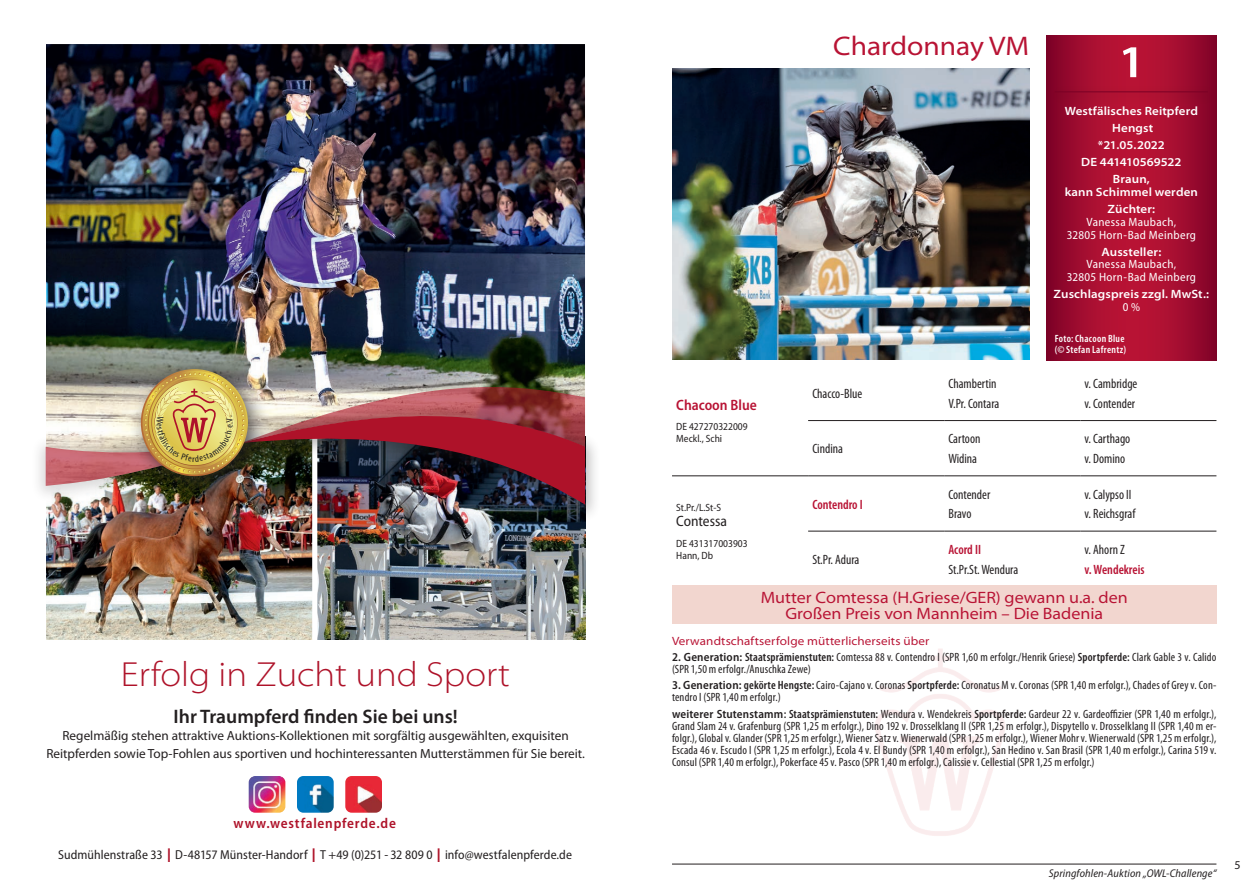
<style>
.page{position:relative;width:1259px;height:893px;background:#fff}
.page>*{position:absolute;margin:0;border:0;box-sizing:border-box;transform-origin:0 0}
.t1{font:600 45.9px "Myriad Pro";color:#fff;scale:1.11 1}
.t2{font:300 semi-expanded 34.95px "Myriad Pro";color:#ae1229}
.t3{font:semi-expanded 27px "Myriad Pro";color:#b81334}
.t4{font:600 19.5px "Myriad Pro";color:#231f20}
.t5{font:semi-expanded 16.5px/16.5px "Myriad Pro";color:#b81334;text-align:center}
.t6{font:600 semi-condensed 15px "Myriad Pro";color:#b81334}
.t7{font:semi-condensed 15px "Myriad Pro";color:#231f20}
.t8{font:600 semi-condensed 14.4px "Myriad Pro";letter-spacing:.055em;color:#ae1229}
.t9{font:condensed 13.5px/19.8px "Myriad Pro";color:#231f20}
.t10{font:600 condensed 13.5px "Myriad Pro";color:#b81334}
.t11{font:13.2px/17.7px "Myriad Pro";color:#231f20;text-align:center}
.t12{font:semi-condensed 13.05px "Myriad Pro";letter-spacing:.005em;color:#231f20}
.t13{font:condensed 12px/12px "Myriad Pro";letter-spacing:.01em;color:#231f20}
.t14{font:600 semi-expanded 12px/17px "Myriad Pro";letter-spacing:.01em;color:#fff;text-align:center}
.t15{font:semi-condensed 12px/12.8px "Myriad Pro";letter-spacing:.03em;color:#fff;text-align:center}
.t16{font:semi-expanded 12px "Myriad Pro";letter-spacing:.01em;color:#b81334}
.t17{font:12px "Myriad Pro";color:#231f20}
.t18{font:italic semi-condensed 11.25px "Myriad Pro";letter-spacing:.01em;color:#231f20}
.t19{font:semi-condensed 10.5px/12px "Myriad Pro";color:#231f20}
.t20{font:600 condensed 10.5px/10.5px "Myriad Pro";letter-spacing:.025em;color:#fff}
.s1{font-size:20.25px;color:#ae1229}
.s2{font-weight:600;font-stretch:semi-condensed}
.s3{font-weight:600}
</style>
<div class="page">
<hr style="left:672px;top:864px;width:544px;height:1px;background:#231f20">
<img style="left:46px;top:504px;width:266px;height:135px">
<img style="left:317px;top:522px;width:268px;height:117px">
<img style="left:46px;top:44px;width:539px;height:328px">
<div style="left:225px;top:403px;width:375px;height:119px;background:#231f20;opacity:.29"></div>
<img style="left:249px;top:776px;width:36px;height:37px">
<img style="left:297px;top:776px;width:37px;height:37px">
<img style="left:345px;top:776px;width:37px;height:37px">
<div style="left:30px;top:431px;width:224px;height:73px;background:#231f20;opacity:.29"></div>
<div style="left:129px;top:357px;width:142px;height:142px;background:#231f20;opacity:.75"></div>
<img style="left:672px;top:68px;width:357px;height:292px">
<svg style="left:1046px;top:35px;width:170px;height:325px;background:#a20c2f"></svg>
<div style="left:1050px;top:86px;width:168px;height:18px;background:#231f20;opacity:.4"></div>
<hr style="left:1054px;top:91px;width:154px;height:1px;background:#7a0125">
<hr style="left:808px;top:420px;width:136px;height:1px;background:#231f20">
<hr style="left:944px;top:420px;width:136px;height:1px;background:#231f20">
<hr style="left:1080px;top:420px;width:136px;height:1px;background:#231f20">
<hr style="left:672px;top:476px;width:136px;height:1px;background:#231f20">
<hr style="left:808px;top:476px;width:136px;height:1px;background:#231f20">
<hr style="left:944px;top:476px;width:136px;height:1px;background:#231f20">
<hr style="left:1080px;top:476px;width:136px;height:1px;background:#231f20">
<hr style="left:808px;top:531px;width:136px;height:1px;background:#231f20">
<hr style="left:944px;top:531px;width:136px;height:1px;background:#231f20">
<hr style="left:1080px;top:531px;width:136px;height:1px;background:#231f20">
<div style="left:672px;top:585px;width:544px;height:39px;background:#f2d6cf"></div>
<img style="left:46px;top:372px;width:539px;height:132px">
<h2 class="t2" style="left:121px;top:653px;width:390px">Erfolg in Zucht und Sport</h2>
<h3 class="t4" style="left:173px;top:704px;width:286px">Ihr Traumpferd finden Sie bei uns!</h3>
<p class="t11" style="left:46px;top:727px;width:540px">Regelmäßig stehen attraktive Auktions-Kollektionen mit sorgfältig ausgewählten, exquisiten<br>Reitpferden sowie Top-Fohlen aus sportiven und hochinteressanten Mutterstämmen für Sie bereit.</p>
<p class="t8" style="left:234px;top:814px;width:164px">www.westfalenpferde.de</p>
<p class="t12" style="left:58px;top:847px;width:515px">Sudmühlenstraße 33 <span class="s1">I</span> D-48157 Münster-Handorf <span class="s1">I</span> T +49 (0)251 - 32 809 0 <span class="s1">I</span> info@westfalenpferde.de</p>
<p class="t6" style="left:676px;top:395px;width:82px">Chacoon Blue</p>
<p class="t19" style="left:676px;top:421px;width:73px">DE 427270322009<br>Meckl., Schi</p>
<p class="t19" style="left:676px;top:502px;width:46px">St.Pr./L.St-S</p>
<p class="t7" style="left:676px;top:512px;width:52px">Contessa</p>
<p class="t19" style="left:676px;top:537px;width:73px">DE 431317003903<br>Hann, Db</p>
<h3 class="t3" style="left:833px;top:29px;width:197px">Chardonnay VM</h3>
<h1 class="t1" style="left:1118px;top:33px;width:26px">1</h1>
<p class="t14" style="left:1064px;top:102px;width:135px">Westfälisches Reitpferd<br>Hengst<br>*21.05.2022<br>DE 441410569522<br>Braun,</p>
<p class="t14" style="left:1064px;top:183px;width:135px">kann Schimmel werden<br>Züchter:</p>
<p class="t15" style="left:1066px;top:215px;width:131px">Vanessa Maubach,<br>32805 Horn-Bad Meinberg</p>
<p class="t14" style="left:1101px;top:243px;width:61px">Aussteller:</p>
<p class="t15" style="left:1066px;top:258px;width:131px">Vanessa Maubach,<br>32805 Horn-Bad Meinberg</p>
<p class="t14" style="left:1053px;top:285px;width:157px">Zuschlagspreis zzgl. MwSt.:</p>
<p class="t15" style="left:1122px;top:300px;width:19px">0 %</p>
<p class="t20" style="left:1054px;top:333px;width:73px">Foto: Chacoon Blue (© Stefan Lafrentz)</p>
<p class="t9" style="left:812px;top:383px;width:51px">Chacco-Blue</p>
<p class="t9" style="left:948px;top:373px;width:52px">Chambertin<br>V.Pr. Contara</p>
<p class="t9" style="left:1084px;top:373px;width:54px">v. Cambridge v. Contender</p>
<p class="t9" style="left:812px;top:439px;width:32px">Cindina</p>
<p class="t9" style="left:948px;top:429px;width:33px">Cartoon<br>Widina</p>
<p class="t9" style="left:1084px;top:429px;width:47px">v. Carthago v. Domino</p>
<p class="t10" style="left:812px;top:496px;width:52px">Contendro I</p>
<p class="t9" style="left:948px;top:484px;width:43px">Contender<br>Bravo</p>
<p class="t9" style="left:1084px;top:484px;width:52px">v. Calypso II v. Reichsgraf</p>
<p class="t9" style="left:812px;top:549px;width:49px">St.Pr. Adura</p>
<p class="t10" style="left:948px;top:541px;width:34px">Acord II</p>
<p class="t9" style="left:948px;top:559px;width:71px">St.Pr.St. Wendura</p>
<p class="t9" style="left:1084px;top:539px;width:42px">v. Ahorn Z</p>
<p class="t10" style="left:1084px;top:561px;width:61px">v. Wendekreis</p>
<h3 class="t5" style="left:761px;top:589px;width:368px">Mutter Comtessa (H.Griese/GER) gewann u.a. den<br>Großen Preis von Mannheim – Die Badenia</h3>
<p class="t16" style="left:672px;top:633px;width:259px">Verwandtschaftserfolge mütterlicherseits über</p>
<p class="t13" style="left:672px;top:651px;width:546px"><span class="s2">2. Generation:</span> <span class="s3">Staatsprämienstuten:</span> Comtessa 88 v. Contendro I (SPR 1,60 m erfolgr./Henrik Griese) <span class="s3">Sportpferde:</span> Clark Gable 3 v. Calido (SPR 1,50 m erfolgr./Anuschka Zewe)</p>
<p class="t13" style="left:672px;top:679px;width:546px"><span class="s2">3. Generation:</span> <span class="s3">gekörte Hengste:</span> Cairo-Cajano v. Coronas <span class="s3">Sportpferde:</span> Coronatus M v. Coronas (SPR 1,40 m erfolgr.), Chades of Grey v. Con&shy;tendro I (SPR 1,40 m erfolgr.)</p>
<p class="t13" style="left:672px;top:707px;width:546px;text-align:justify"><span class="s2">weiterer Stutenstamm</span><span class="s3">: Staatsprämienstuten:</span> Wendura v. Wendekreis <span class="s3">Sportpferde:</span> Gardeur 22 v. Gardeoffizier (SPR 1,40 m erfolgr.), Grand Slam 24 v. Grafenburg (SPR 1,25 m erfolgr.), Dino 192 v. Drosselklang II (SPR 1,25 m erfolgr.), Dispytello v. Drosselklang II (SPR 1,40 m er&shy;folgr.), Global v. Glander (SPR 1,25 m erfolgr.), Wiener Satz v. Wienerwald (SPR 1,25 m erfolgr.), Wiener Mohr v. Wienerwald (SPR 1,25 m erfolgr.), Escada 46 v. Escudo I (SPR 1,25 m erfolgr.), Ecola 4 v. El Bundy (SPR 1,40 m erfolgr.), San Hedino v. San Brasil (SPR 1,40 m erfolgr.), Carina 519 v.<br>Consul (SPR 1,40 m erfolgr.), Pokerface 45 v. Pasco (SPR 1,40 m erfolgr.), Calissie v. Cellestial (SPR 1,25 m erfolgr.)</p>
<p class="t18" style="left:1049px;top:866px;width:169px">Springfohlen-Auktion „OWL-Challenge“</p>
<p class="t17" style="left:1234px;top:857px;width:8px">5</p>
</div>
